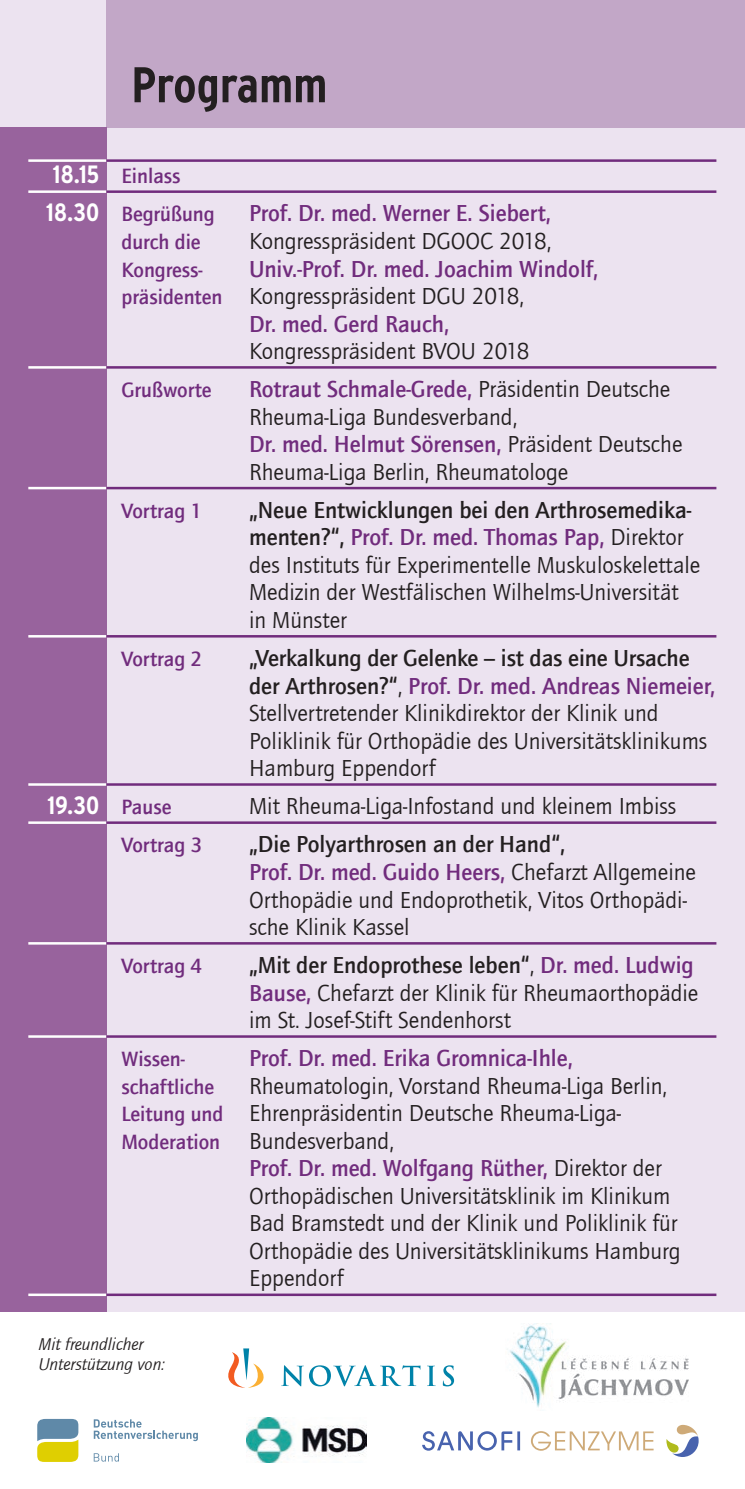
<style>
.page{position:relative;width:745px;height:1489px;background:#fff}
.page>*{position:absolute;margin:0;border:0;box-sizing:border-box;transform-origin:0 0}
.t1{font:700 condensed 50px "Interstate Plus";color:#231f20}
.t2{font:700 condensed 25px/38px "Interstate Plus";color:#fff}
.t3{font:23.75px/27.5px "ITC Quay Sans Com";color:#231f20}
.t4{font:500 23.75px "ITC Quay Sans Com";color:#712c7d}
.t5{font:500 21.25px/38.2px "ITC Quay Sans Com";color:#712c7d}
.t6{font:italic 17.5px/20px "ITC Quay Sans Com";color:#231f20}
.s1{font-weight:500;font-size:21.25px;color:#712c7d}
.s2{font-weight:500;color:#712c7d}
.s3{font-weight:500}
.s4{font-weight:400;color:#231f20}
</style>
<div class="page">
<svg style="left:422px;top:1431px;width:97px;height:19px"></svg>
<svg style="left:531px;top:1431px;width:122px;height:19px"></svg>
<svg style="left:666px;top:1424px;width:32px;height:32px"></svg>
<img style="left:247px;top:1417px;width:119px;height:45px">
<img style="left:509px;top:1323px;width:180px;height:85px">
<svg style="left:37px;top:1418px;width:41px;height:43px;background:#a9b569"></svg>
<svg style="left:94px;top:1419px;width:104px;height:21px"></svg>
<svg style="left:94px;top:1453px;width:25px;height:8px"></svg>
<svg style="left:281px;top:1365px;width:139px;height:21px"></svg>
<svg style="left:427px;top:1365px;width:8px;height:20px"></svg>
<svg style="left:442px;top:1365px;width:12px;height:21px"></svg>
<svg style="left:228px;top:1348px;width:36px;height:39px"></svg>
<div style="left:0;top:0;width:744px;height:1311px;background:#ece3f0"></div>
<div style="left:106px;top:0;width:638px;height:128px;background:#c2a7c7"></div>
<div style="left:0;top:128px;width:106px;height:1183px;background:#98639d"></div>
<hr style="left:28px;top:159px;width:78px;height:3px;background:#fff">
<hr style="left:28px;top:190px;width:78px;height:3px;background:#fff">
<hr style="left:28px;top:366px;width:78px;height:2px;background:#fff">
<hr style="left:28px;top:487px;width:78px;height:2px;background:#fff">
<hr style="left:28px;top:635px;width:78px;height:2px;background:#fff">
<hr style="left:28px;top:783px;width:78px;height:2px;background:#fff">
<hr style="left:28px;top:821px;width:78px;height:2px;background:#fff">
<hr style="left:28px;top:942px;width:78px;height:2px;background:#fff">
<hr style="left:28px;top:1035px;width:78px;height:2px;background:#fff">
<hr style="left:28px;top:1293px;width:78px;height:2px;background:#fff">
<hr style="left:106px;top:159px;width:610px;height:3px;background:#712c7d">
<hr style="left:106px;top:190px;width:610px;height:3px;background:#712c7d">
<hr style="left:106px;top:366px;width:610px;height:2px;background:#712c7d">
<hr style="left:106px;top:487px;width:610px;height:2px;background:#712c7d">
<hr style="left:106px;top:635px;width:610px;height:2px;background:#712c7d">
<hr style="left:106px;top:783px;width:610px;height:2px;background:#712c7d">
<hr style="left:106px;top:821px;width:610px;height:2px;background:#712c7d">
<hr style="left:106px;top:942px;width:610px;height:2px;background:#712c7d">
<hr style="left:106px;top:1035px;width:610px;height:2px;background:#712c7d">
<hr style="left:106px;top:1293px;width:610px;height:2px;background:#712c7d">
<p class="t2" style="left:46px;top:155px;width:54px">18.15<br>18.30</p>
<p class="t2" style="left:47px;top:786px;width:53px">19.30</p>
<h1 class="t1" style="left:131px;top:57px;width:197px">Programm</h1>
<p class="t5" style="left:121px;top:156px;width:95px">Einlass<br>Begrüßung</p>
<p class="t4" style="left:249px;top:199px;width:303px">Prof. Dr. med. Werner E. Siebert,</p>
<p class="t5" style="left:121px;top:222px;width:81px">durch die</p>
<p class="t3" style="left:249px;top:227px;width:303px">Kongresspräsident DGOOC 2018,</p>
<p class="t5" style="left:121px;top:250px;width:83px">Kongress-</p>
<p class="t4" style="left:249px;top:254px;width:350px">Univ.-Prof. Dr. med. Joachim Windolf,</p>
<p class="t3" style="left:121px;top:282px;width:404px"><span class="s1">präsidenten</span> Kongresspräsident DGU 2018,</p>
<p class="t4" style="left:249px;top:309px;width:201px">Dr. med. Gerd Rauch,</p>
<p class="t3" style="left:249px;top:337px;width:282px">Kongresspräsident BVOU 2018</p>
<p class="t5" style="left:121px;top:370px;width:92px">Grußworte</p>
<p class="t3" style="left:249px;top:375px;width:434px"><span class="s2">Rotraut Schmale-Grede,</span> Präsidentin Deutsche Rheuma-Liga Bundesverband,<br><span class="s2">Dr. med. Helmut Sörensen,</span> Präsident Deutsche Rheuma-Liga Berlin, Rheumatologe</p>
<p class="t5" style="left:121px;top:491px;width:82px">Vortrag 1</p>
<p class="t3" style="left:249px;top:496px;width:452px"><span class="s3">„Neue Entwicklungen bei den Arthrosemedika&shy;menten?“,</span> <span class="s2">Prof. Dr. med. Thomas Pap,</span> Direktor des Instituts für Experimentelle Muskuloskelettale Medizin der Westfälischen Wilhelms-Universität in Münster</p>
<p class="t5" style="left:121px;top:639px;width:82px">Vortrag 2</p>
<p class="t3" style="left:249px;top:644px;width:467px"><span class="s3">„Verkalkung der Gelenke – ist das eine Ursache der Arthrosen?“</span>, <span class="s2">Prof. Dr. med. Andreas Niemeier, </span>Stellvertretender Klinikdirektor der Klinik und Poliklinik für Orthopädie des Universitätsklinikums Hamburg Eppendorf</p>
<p class="t5" style="left:121px;top:787px;width:51px">Pause</p>
<p class="t3" style="left:249px;top:792px;width:428px">Mit Rheuma-Liga-Infostand und kleinem Imbiss</p>
<p class="t5" style="left:121px;top:825px;width:82px">Vortrag 3</p>
<p class="t3" style="left:249px;top:830px;width:448px"><span class="s3">„Die Polyarthrosen an der Hand“,<br></span><span class="s2">Prof. Dr. med. Guido Heers,</span> Chefarzt Allgemeine Orthopädie und Endoprothetik, Vitos Orthopädi&shy;sche Klinik Kassel</p>
<p class="t5" style="left:121px;top:946px;width:82px">Vortrag 4</p>
<p class="t3" style="left:249px;top:951px;width:450px"><span class="s3">„Mit der Endoprothese leben“</span>, <span class="s2">Dr. med. Ludwig<br>Bause,</span> Chefarzt der Klinik für Rheumaorthopädie im St. Josef-Stift Sendenhorst</p>
<p class="t5" style="left:121px;top:1039px;width:65px">Wissen-</p>
<p class="t4" style="left:249px;top:1043px;width:325px">Prof. Dr. med. Erika Gromnica-Ihle,</p>
<p class="t5" style="left:121px;top:1067px;width:94px">schaftliche</p>
<p class="t3" style="left:249px;top:1071px;width:419px">Rheumatologin, Vorstand Rheuma-Liga Berlin,</p>
<p class="t3" style="left:121px;top:1099px;width:501px"><span class="s1">Leitung und</span> Ehrenpräsidentin Deutsche Rheuma-Liga-</p>
<p class="t3" style="left:121px;top:1126px;width:274px"><span class="s1">Moderation</span> Bundesverband,</p>
<p class="t4" style="left:249px;top:1153px;width:414px">Prof. Dr. med. Wolfgang Rüther, <span class="s4">Direktor der</span></p>
<p class="t3" style="left:249px;top:1181px;width:422px">Orthopädischen Universitätsklinik im Klinikum</p>
<p class="t3" style="left:249px;top:1209px;width:430px">Bad Bramstedt und der Klinik und Poliklinik für</p>
<p class="t3" style="left:249px;top:1236px;width:432px">Orthopädie des Universitätsklinikums Hamburg</p>
<p class="t3" style="left:249px;top:1264px;width:96px">Eppendorf</p>
<p class="t6" style="left:38px;top:1334px;width:128px">Mit freundlicher<br>Unterstützung von:</p>
</div>
